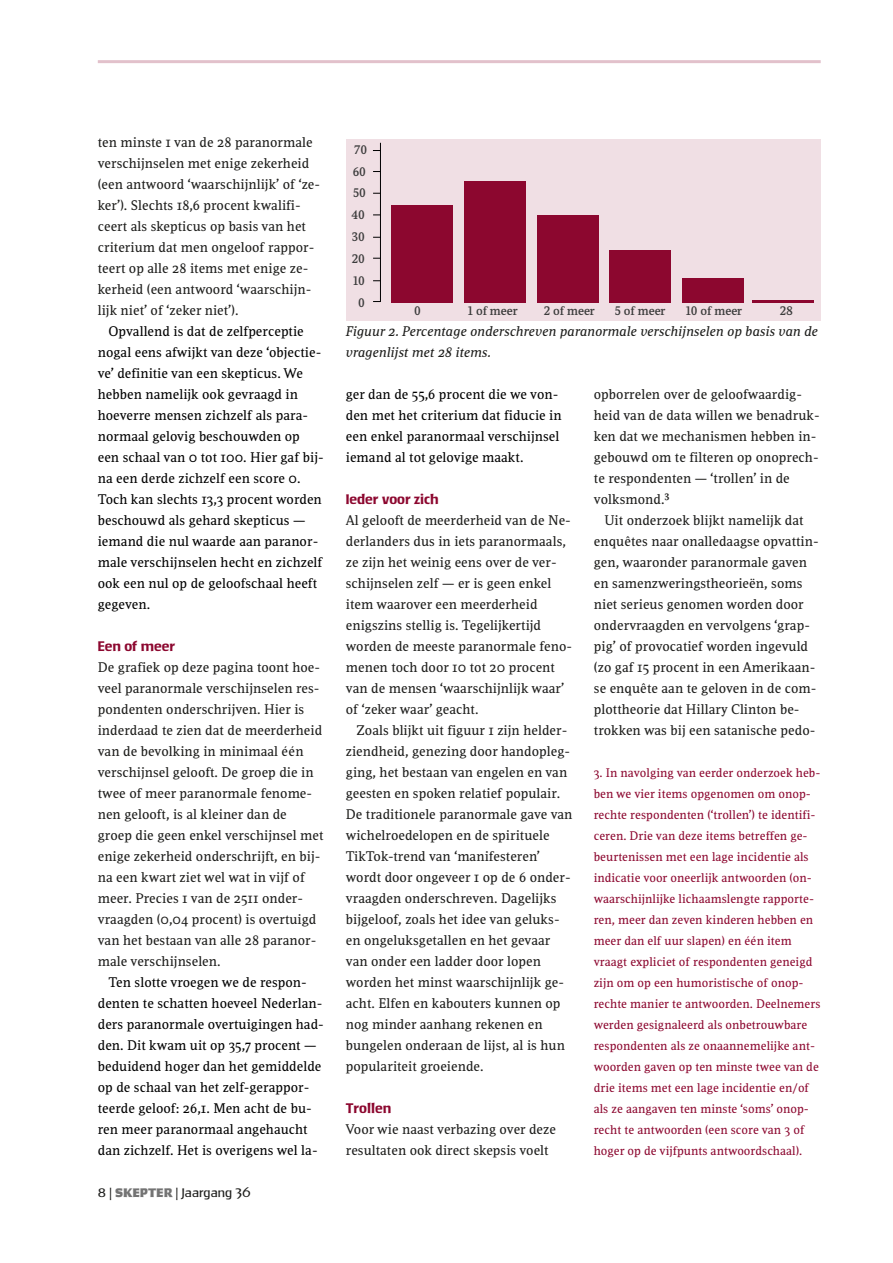
<style>
.page{position:relative;width:893px;height:1263px;background:#fff}
.page>*{position:absolute;margin:0;border:0;box-sizing:border-box;transform-origin:0 0}
.t1{font:13.8px/21px "Leo";color:#1d1d1b}
.t2{font:13.8px/21px "Leo";color:#000}
.t3{font:italic 13.8px/21px "Leo";color:#1d1d1b}
.t4{font:700 13.8px "Salden";color:#8c072f}
.t5{font:12.3px/21px "Leo";color:#8c072f}
.t6{font:600 12.3px/21.8px "Leo";color:#3c3c3c;text-align:center}
.t7{font:12.3px "Salden";color:#1d1d1b}
.s1{font-weight:900;color:#737373}
</style>
<div class="page">
<div style="left:346px;top:139px;width:475px;height:181px;background:#f0dfe4"></div>
<hr style="left:380px;top:143px;width:1px;height:159px;background:#000">
<hr style="left:98px;top:60px;width:723px;height:3px;background:#e2c1cb">
<div style="left:392px;top:205px;width:61px;height:97px;background:#8c072f"></div>
<div style="left:464px;top:181px;width:62px;height:121px;background:#8c072f"></div>
<div style="left:537px;top:215px;width:61px;height:87px;background:#8c072f"></div>
<div style="left:609px;top:250px;width:62px;height:52px;background:#8c072f"></div>
<div style="left:682px;top:278px;width:61px;height:24px;background:#8c072f"></div>
<hr style="left:753px;top:300px;width:61px;height:2px;background:#8c072f">
<p class="t1" style="left:98px;top:133px;width:224px">ten minste 1 van de 28 paranormale verschijnselen met enige zekerheid (een antwoord ‘waarschijnlijk’ of ‘ze&shy;ker’). Slechts 18,6 procent kwalifi&shy;ceert als skepticus op basis van het criterium dat men ongeloof rappor&shy;teert op alle 28 items met enige ze&shy;kerheid (een antwoord ‘waarschijn&shy;lijk niet’ of ‘zeker niet’).</p>
<p class="t2" style="left:98px;top:322px;width:227px;text-indent:11px">Opvallend is dat de zelfperceptie nogal eens afwijkt van deze ‘objectie&shy;ve’ definitie van een skepticus. We hebben namelijk ook gevraagd in hoeverre mensen zichzelf als para&shy;normaal gelovig beschouwden op een schaal van 0 tot 100. Hier gaf bij&shy;na een derde zichzelf een score 0.<br>Toch kan slechts 13,3 procent worden beschouwd als gehard skepticus — iemand die nul waarde aan paranor&shy;male verschijnselen hecht en zichzelf ook een nul op de geloofschaal heeft gegeven.</p>
<p class="t4" style="left:98px;top:641px;width:79px">Een of meer</p>
<p class="t1" style="left:98px;top:658px;width:227px">De grafiek op deze pagina toont hoe&shy;veel paranormale verschijnselen res&shy;pondenten onderschrijven. Hier is inderdaad te zien dat de meerderheid van de bevolking in minimaal één verschijnsel gelooft. De groep die in twee of meer paranormale fenome&shy;nen gelooft, is al kleiner dan de groep die geen enkel verschijnsel met enige zekerheid onderschrijft, en bij&shy;na een kwart ziet wel wat in vijf of meer. Precies 1 van de 2511 onder&shy;vraagden (0,04 procent) is overtuigd van het bestaan van alle 28 paranor&shy;male verschijnselen.</p>
<p class="t2" style="left:98px;top:973px;width:228px;text-indent:11px">Ten slotte vroegen we de respon&shy;denten te schatten hoeveel Nederlan&shy;ders paranormale overtuigingen had&shy;den. Dit kwam uit op 35,7 procent — beduidend hoger dan het gemiddelde op de schaal van het zelf-gerappor&shy;teerde geloof: 26,1. Men acht de bu&shy;ren meer paranormaal angehaucht dan zichzelf. Het is overigens wel la-</p>
<p class="t7" style="left:98px;top:1188px;width:155px">8 | <span class="s1">SKEPTER</span> | Jaargang 36</p>
<p class="t6" style="left:352px;top:140px;width:17px">70<br>60<br>50<br>40<br>30<br>20<br>10<br>0</p>
<p class="t6" style="left:414px;top:301px;width:8px">0</p>
<p class="t6" style="left:468px;top:301px;width:51px">1 of meer</p>
<p class="t6" style="left:544px;top:301px;width:53px">2 of meer</p>
<p class="t6" style="left:615px;top:301px;width:52px">5 of meer</p>
<p class="t6" style="left:686px;top:301px;width:58px">10 of meer</p>
<p class="t6" style="left:780px;top:301px;width:15px">28</p>
<p class="t3" style="left:346px;top:322px;width:474px">Figuur 2. Percentage onderschreven paranormale verschijnselen op basis van de vragenlijst met 28 items.</p>
<p class="t2" style="left:346px;top:385px;width:217px">ger dan de 55,6 procent die we von&shy;den met het criterium dat fiducie in een enkel paranormaal verschijnsel iemand al tot gelovige maakt.</p>
<p class="t4" style="left:346px;top:494px;width:94px">Ieder voor zich</p>
<p class="t1" style="left:346px;top:511px;width:228px">Al gelooft de meerderheid van de Ne&shy;derlanders dus in iets paranormaals, ze zijn het weinig eens over de ver&shy;schijnselen zelf — er is geen enkel item waarover een meerderheid enigszins stellig is. Tegelijkertijd worden de meeste paranormale feno&shy;menen toch door 10 tot 20 procent van de mensen ‘waarschijnlijk waar’ of ‘zeker waar’ geacht.</p>
<p class="t1" style="left:346px;top:721px;width:228px;text-indent:11px">Zoals blijkt uit figuur 1 zijn helder&shy;ziendheid, genezing door handopleg&shy;ging, het bestaan van engelen en van geesten en spoken relatief populair.<br>De traditionele paranormale gave van wichelroedelopen en de spirituele TikTok-trend van ‘manifesteren’ wordt door ongeveer 1 op de 6 onder&shy;vraagden onderschreven. Dagelijks bijgeloof, zoals het idee van geluks&shy;en ongeluksgetallen en het gevaar van onder een ladder door lopen worden het minst waarschijnlijk ge&shy;acht. Elfen en kabouters kunnen op nog minder aanhang rekenen en bungelen onderaan de lijst, al is hun populariteit groeiende.</p>
<p class="t4" style="left:346px;top:1103px;width:47px">Trollen</p>
<p class="t1" style="left:346px;top:1120px;width:212px">Voor wie naast verbazing over deze resultaten ook direct skepsis voelt</p>
<p class="t1" style="left:594px;top:385px;width:227px">opborrelen over de geloofwaardig&shy;heid van de data willen we benadruk&shy;ken dat we mechanismen hebben in&shy;gebouwd om te filteren op onoprech&shy;te respondenten — ‘trollen’ in de volksmond.³</p>
<p class="t1" style="left:594px;top:511px;width:226px;text-indent:11px">Uit onderzoek blijkt namelijk dat enquêtes naar onalledaagse opvattin&shy;gen, waaronder paranormale gaven en samenzweringstheorieën, soms niet serieus genomen worden door ondervraagden en vervolgens ‘grap&shy;pig’ of provocatief worden ingevuld (zo gaf 15 procent in een Amerikaan&shy;se enquête aan te geloven in de com&shy;plottheorie dat Hillary Clinton be&shy;trokken was bij een satanische pedo-</p>
<p class="t5" style="left:594px;top:763px;width:228px">3. In navolging van eerder onderzoek heb&shy;ben we vier items opgenomen om onop&shy;rechte respondenten (‘trollen’) te identifi&shy;ceren. Drie van deze items betreffen ge&shy;beurtenissen met een lage incidentie als indicatie voor oneerlijk antwoorden (on&shy;waarschijnlijke lichaamslengte rapporte&shy;ren, meer dan zeven kinderen hebben en meer dan elf uur slapen) en één item vraagt expliciet of respondenten geneigd zijn om op een humoristische of onop&shy;rechte manier te antwoorden. Deelnemers werden gesignaleerd als onbetrouwbare respondenten als ze onaannemelijke ant&shy;woorden gaven op ten minste twee van de drie items met een lage incidentie en/of als ze aangaven ten minste ‘soms’ onop&shy;recht te antwoorden (een score van 3 of hoger op de vijfpunts antwoordschaal).</p>
</div>
